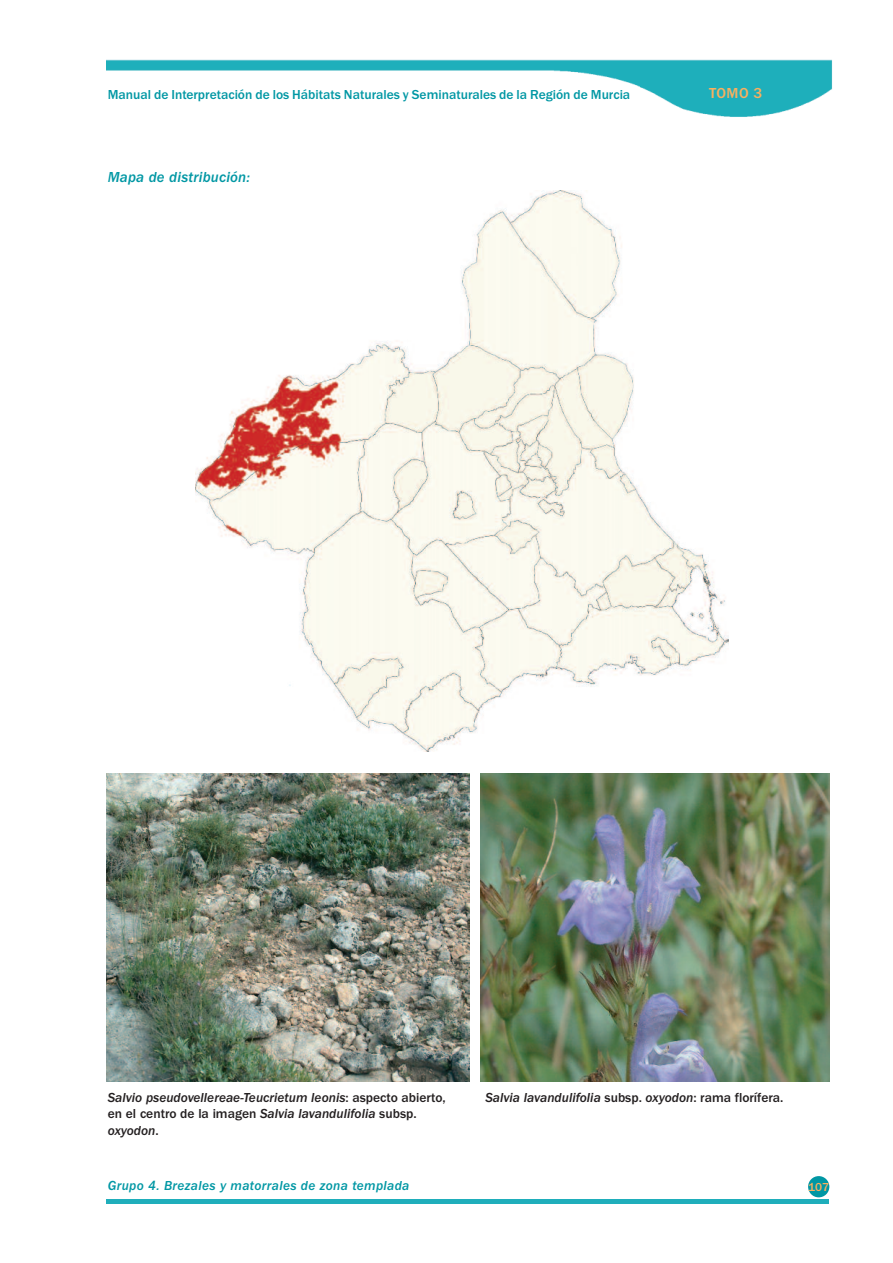
<style>
.page{position:relative;width:893px;height:1263px;background:#fff}
.page>*{position:absolute;margin:0;border:0;box-sizing:border-box;transform-origin:0 0}
.t1{font:italic 500 15px "Franklin Gothic";letter-spacing:.01em;color:#0097a4}
.t2{font:500 15px "Franklin Gothic";color:#fab05f}
.t3{font:italic 500 13.5px/16.2px "Franklin Gothic";color:#231f20}
.t4{font:500 13.5px "Franklin Gothic";color:#0097a4}
.t5{font:italic 500 13.5px "Franklin Gothic";letter-spacing:.025em;color:#0097a4}
.t6{font:500 12px "Franklin Gothic";color:#fab05f}
.s1{font-style:normal}
</style>
<div class="page">
<img style="left:106px;top:59px;width:727px;height:58px">
<hr style="left:106px;top:1199px;width:723px;height:4px;background:#1faebb">
<div style="left:808px;top:1176px;width:21px;height:21px;background:#0097a4;border-radius:50%"></div>
<img style="left:196px;top:191px;width:533px;height:560px">
<img style="left:481px;top:774px;width:348px;height:307px">
<img style="left:106px;top:774px;width:363px;height:307px">
<p class="t4" style="left:108px;top:86px;width:524px">Manual de Interpretación de los Hábitats Naturales y Seminaturales de la Región de Murcia</p>
<p class="t2" style="left:709px;top:84px;width:55px">TOMO 3</p>
<p class="t1" style="left:108px;top:168px;width:144px">Mapa de distribución:</p>
<p class="t3" style="left:108px;top:1089px;width:339px">Salvio pseudovellereae-Teucrietum leonis<span class="s1">: aspecto abierto, en el centro de la imagen</span> Salvia lavandulifolia <span class="s1">subsp. </span>oxyodon<span class="s1">.</span></p>
<p class="t3" style="left:485px;top:1089px;width:300px">Salvia lavandulifolia <span class="s1">subsp.</span> oxyodon<span class="s1">: rama florífera.</span></p>
<p class="t5" style="left:108px;top:1178px;width:303px">Grupo 4. Brezales y matorrales de zona templada</p>
<p class="t6" style="left:808px;top:1179px;width:23px">107</p>
</div>
